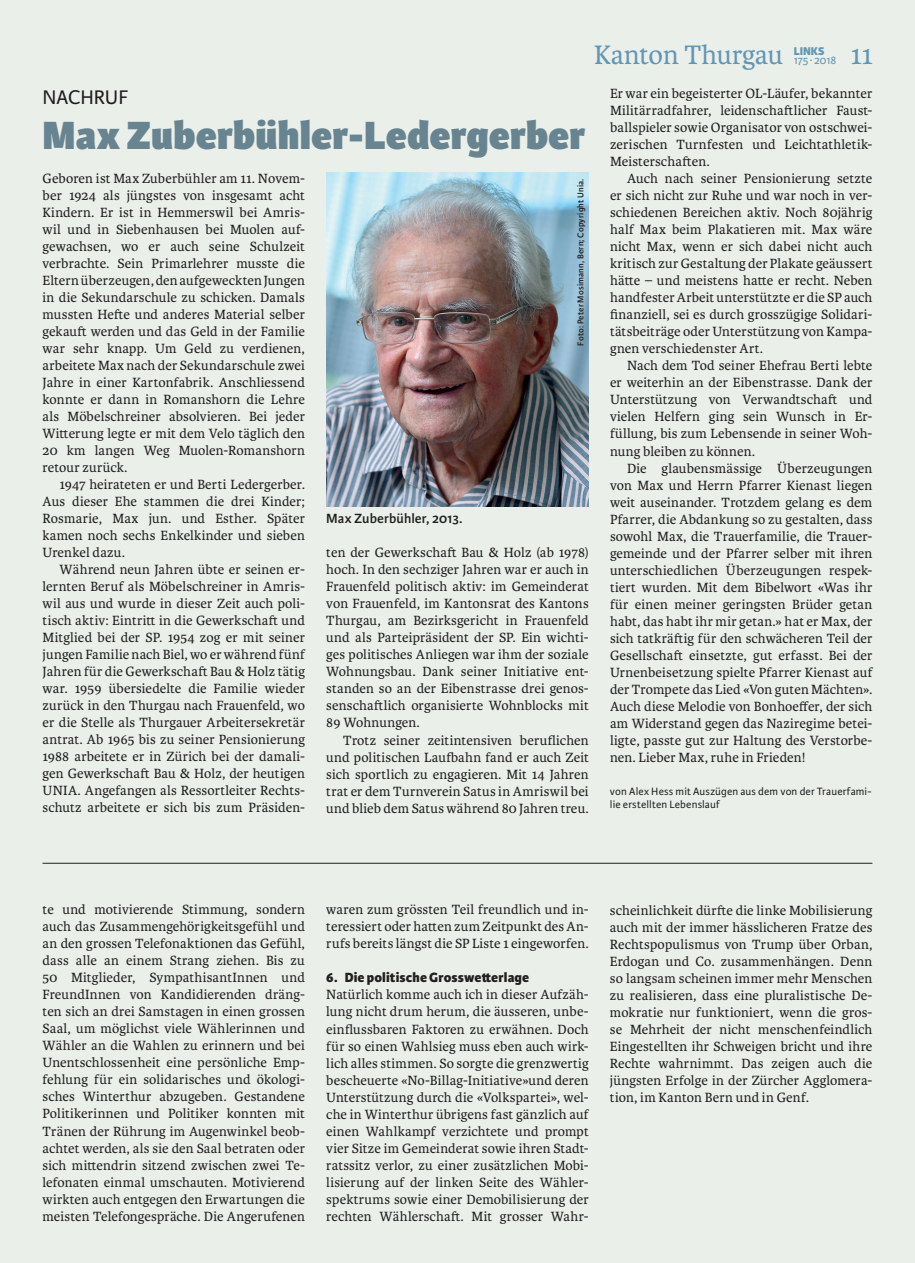
<style>
.page{position:relative;width:915px;height:1263px;background:#fff}
.page>*{position:absolute;margin:0;border:0;box-sizing:border-box;transform-origin:0 0}
.t1{font:800 42px "Karmina Sans";letter-spacing:.005em;color:#698491}
.t2{font:28.5px "Karmina";letter-spacing:-.005em;color:#6197b5}
.t3{font:21px "Karmina Sans";color:#231f20}
.t4{font:14.25px/17px "Karmina";letter-spacing:.01em;color:#231f20;text-align:justify}
.t5{font:800 14.25px "Karmina Sans";letter-spacing:.01em;color:#231f20}
.t6{font:600 14.25px "Karmina Sans";letter-spacing:.005em;color:#231f20}
.t7{font:12px "Karmina Sans";letter-spacing:-.02em;color:#6197b5}
.t8{font:800 12px "Karmina Sans";color:#6197b5}
.t9{font:11.25px/12.8px "Karmina Sans";letter-spacing:.015em;color:#231f20}
.t10{font:600 9px "Karmina Sans";letter-spacing:.02em;color:#231f20}
</style>
<div class="page">
<div style="left:0;top:0;width:914px;height:1263px;background:#eaf0e9"></div>
<img style="left:326px;top:173px;width:262px;height:333px">
<hr style="left:43px;top:863px;width:829px;height:1px;background:#231f20">
<h2 class="t2" style="left:594px;top:39px;width:190px">Kanton Thurgau</h2>
<p class="t8" style="left:793px;top:44px;width:32px">LINKS</p>
<p class="t7" style="left:793px;top:53px;width:44px">175 ∙ 2018</p>
<h2 class="t2" style="left:850px;top:39px;width:24px">11</h2>
<h3 class="t3" style="left:43px;top:85px;width:87px">NACHRUF</h3>
<h1 class="t1" style="left:43px;top:110px;width:544px">Max Zuberbühler-Ledergerber</h1>
<p class="t4" style="left:43px;top:170px;width:264px">Geboren ist Max Zuberbühler am 11. Novem&shy;ber 1924 als jüngstes von insgesamt acht Kindern. Er ist in Hemmerswil bei Amris&shy;wil und in Siebenhausen bei Muolen auf&shy;gewachsen, wo er auch seine Schulzeit verbrachte. Sein Primarlehrer musste die Eltern überzeugen, den aufgeweckten Jungen in die Sekundarschule zu schicken. Damals mussten Hefte und anderes Material selber gekauft werden und das Geld in der Familie war sehr knapp. Um Geld zu verdienen, arbeitete Max nach der Sekundarschule zwei Jahre in einer Kartonfabrik. Anschliessend konnte er dann in Romanshorn die Lehre als Möbelschreiner absolvieren. Bei jeder Witterung legte er mit dem Velo täglich den 20 km langen Weg Muolen-Romanshorn retour zurück.</p>
<p class="t4" style="left:43px;top:476px;width:264px;text-indent:17px">1947 heirateten er und Berti Ledergerber.<br>Aus dieser Ehe stammen die drei Kinder; Rosmarie, Max jun. und Esther. Später kamen noch sechs Enkelkinder und sieben Urenkel dazu.</p>
<p class="t4" style="left:43px;top:561px;width:264px;text-indent:17px">Während neun Jahren übte er seinen er&shy;lernten Beruf als Möbelschreiner in Amris&shy;wil aus und wurde in dieser Zeit auch poli&shy;tisch aktiv: Eintritt in die Gewerkschaft und Mitglied bei der SP. 1954 zog er mit seiner jungen Familie nach Biel, wo er während fünf Jahren für die Gewerkschaft Bau &amp; Holz tätig war. 1959 übersiedelte die Familie wieder zurück in den Thurgau nach Frauenfeld, wo er die Stelle als Thurgauer Arbeitersekretär antrat. Ab 1965 bis zu seiner Pensionierung 1988 arbeitete er in Zürich bei der damali&shy;gen Gewerkschaft Bau &amp; Holz, der heutigen UNIA. Angefangen als Ressortleiter Rechts&shy;schutz arbeitete er sich bis zum Präsiden-</p>
<p class="t6" style="left:326px;top:511px;width:138px">Max Zuberbühler, 2013.</p>
<p class="t10" style="left:575px;top:346px;width:168px;rotate:-90deg">Foto: Peter Mosimann, Bern; Copyright Unia.</p>
<p class="t4" style="left:326px;top:544px;width:264px">ten der Gewerkschaft Bau &amp; Holz (ab 1978) hoch. In den sechziger Jahren war er auch in Frauenfeld politisch aktiv: im Gemeinderat von Frauenfeld, im Kantonsrat des Kantons Thurgau, am Bezirksgericht in Frauenfeld und als Parteipräsident der SP. Ein wichti&shy;ges politisches Anliegen war ihm der soziale Wohnungsbau. Dank seiner Initiative ent&shy;standen so an der Eibenstrasse drei genos&shy;senschaftlich organisierte Wohnblocks mit 89 Wohnungen.</p>
<p class="t4" style="left:326px;top:732px;width:264px;text-indent:17px">Trotz seiner zeitintensiven beruflichen und politischen Laufbahn fand er auch Zeit sich sportlich zu engagieren. Mit 14 Jahren trat er dem Turnverein Satus in Amriswil bei und blieb dem Satus während 80 Jahren treu.</p>
<p class="t4" style="left:609px;top:85px;width:264px">Er war ein begeisterter OL-Läufer, bekannter Militärradfahrer, leidenschaftlicher Faust&shy;ballspieler sowie Organisator von ostschwei&shy;zerischen Turnfesten und Leichtathletik-Meisterschaften.</p>
<p class="t4" style="left:609px;top:170px;width:264px;text-indent:17px">Auch nach seiner Pensionierung setzte er sich nicht zur Ruhe und war noch in ver&shy;schiedenen Bereichen aktiv. Noch 80jährig half Max beim Plakatieren mit. Max wäre nicht Max, wenn er sich dabei nicht auch kritisch zur Gestaltung der Plakate geäussert hätte – und meistens hatte er recht. Neben handfester Arbeit unterstützte er die SP auch finanziell, sei es durch grosszügige Solidari&shy;tätsbeiträge oder Unterstützung von Kampa&shy;gnen verschiedenster Art.</p>
<p class="t4" style="left:609px;top:357px;width:264px;text-indent:17px">Nach dem Tod seiner Ehefrau Berti lebte er weiterhin an der Eibenstrasse. Dank der Unterstützung von Verwandtschaft und vielen Helfern ging sein Wunsch in Er&shy;füllung, bis zum Lebensende in seiner Woh&shy;nung bleiben zu können.</p>
<p class="t4" style="left:609px;top:460px;width:264px;text-indent:17px">Die glaubensmässige Überzeugungen von Max und Herrn Pfarrer Kienast liegen weit auseinander. Trotzdem gelang es dem Pfarrer, die Abdankung so zu gestalten, dass sowohl Max, die Trauerfamilie, die Trauer&shy;gemeinde und der Pfarrer selber mit ihren unterschiedlichen Überzeugungen respek&shy;tiert wurden. Mit dem Bibelwort «Was ihr für einen meiner geringsten Brüder getan habt, das habt ihr mir getan.» hat er Max, der sich tatkräftig für den schwächeren Teil der Gesellschaft einsetzte, gut erfasst. Bei der Urnenbeisetzung spielte Pfarrer Kienast auf der Trompete das Lied «Von guten Mächten».<br>Auch diese Melodie von Bonhoeffer, der sich am Widerstand gegen das Naziregime betei&shy;ligte, passte gut zur Haltung des Verstorbe&shy;nen. Lieber Max, ruhe in Frieden!</p>
<p class="t9" style="left:609px;top:785px;width:263px">von Alex Hess mit Auszügen aus dem von der Trauerfami&shy;lie erstellten Lebenslauf</p>
<p class="t4" style="left:43px;top:901px;width:264px">te und motivierende Stimmung, sondern auch das Zusammengehörigkeitsgefühl und an den grossen Telefonaktionen das Gefühl, dass alle an einem Strang ziehen. Bis zu 50 Mitglieder, SympathisantInnen und FreundInnen von Kandidierenden dräng&shy;ten sich an drei Samstagen in einen grossen Saal, um möglichst viele Wählerinnen und Wähler an die Wahlen zu erinnern und bei Unentschlossenheit eine persönliche Emp&shy;fehlung für ein solidarisches und ökologi&shy;sches Winterthur abzugeben. Gestandene Politikerinnen und Politiker konnten mit Tränen der Rührung im Augenwinkel beob&shy;achtet werden, als sie den Saal betraten oder sich mittendrin sitzend zwischen zwei Te&shy;lefonaten einmal umschauten. Motivierend wirkten auch entgegen den Erwartungen die meisten Telefongespräche. Die Angerufenen</p>
<p class="t4" style="left:326px;top:901px;width:264px">waren zum grössten Teil freundlich und in&shy;teressiert oder hatten zum Zeitpunkt des An&shy;rufs bereits längst die SP Liste 1 eingeworfen.</p>
<p class="t5" style="left:326px;top:969px;width:204px">6. Die politische Grosswetterlage</p>
<p class="t4" style="left:326px;top:986px;width:264px">Natürlich komme auch ich in dieser Aufzäh&shy;lung nicht drum herum, die äusseren, unbe&shy;einflussbaren Faktoren zu erwähnen. Doch für so einen Wahlsieg muss eben auch wirk&shy;lich alles stimmen. So sorgte die grenzwertig bescheuerte «No-Billag-Initiative»und deren Unterstützung durch die «Volkspartei», wel&shy;che in Winterthur übrigens fast gänzlich auf einen Wahlkampf verzichtete und prompt vier Sitze im Gemeinderat sowie ihren Stadt&shy;ratssitz verlor, zu einer zusätzlichen Mobi&shy;lisierung auf der linken Seite des Wähler&shy;spektrums sowie einer Demobilisierung der rechten Wählerschaft. Mit grosser Wahr-</p>
<p class="t4" style="left:609px;top:901px;width:264px">scheinlichkeit dürfte die linke Mobilisierung auch mit der immer hässlicheren Fratze des Rechtspopulismus von Trump über Orban, Erdogan und Co. zusammenhängen. Denn so langsam scheinen immer mehr Menschen zu realisieren, dass eine pluralistische De&shy;mokratie nur funktioniert, wenn die gros&shy;se Mehrheit der nicht menschenfeindlich Eingestellten ihr Schweigen bricht und ihre Rechte wahrnimmt. Das zeigen auch die jüngsten Erfolge in der Zürcher Agglomera&shy;tion, im Kanton Bern und in Genf.</p>
</div>
